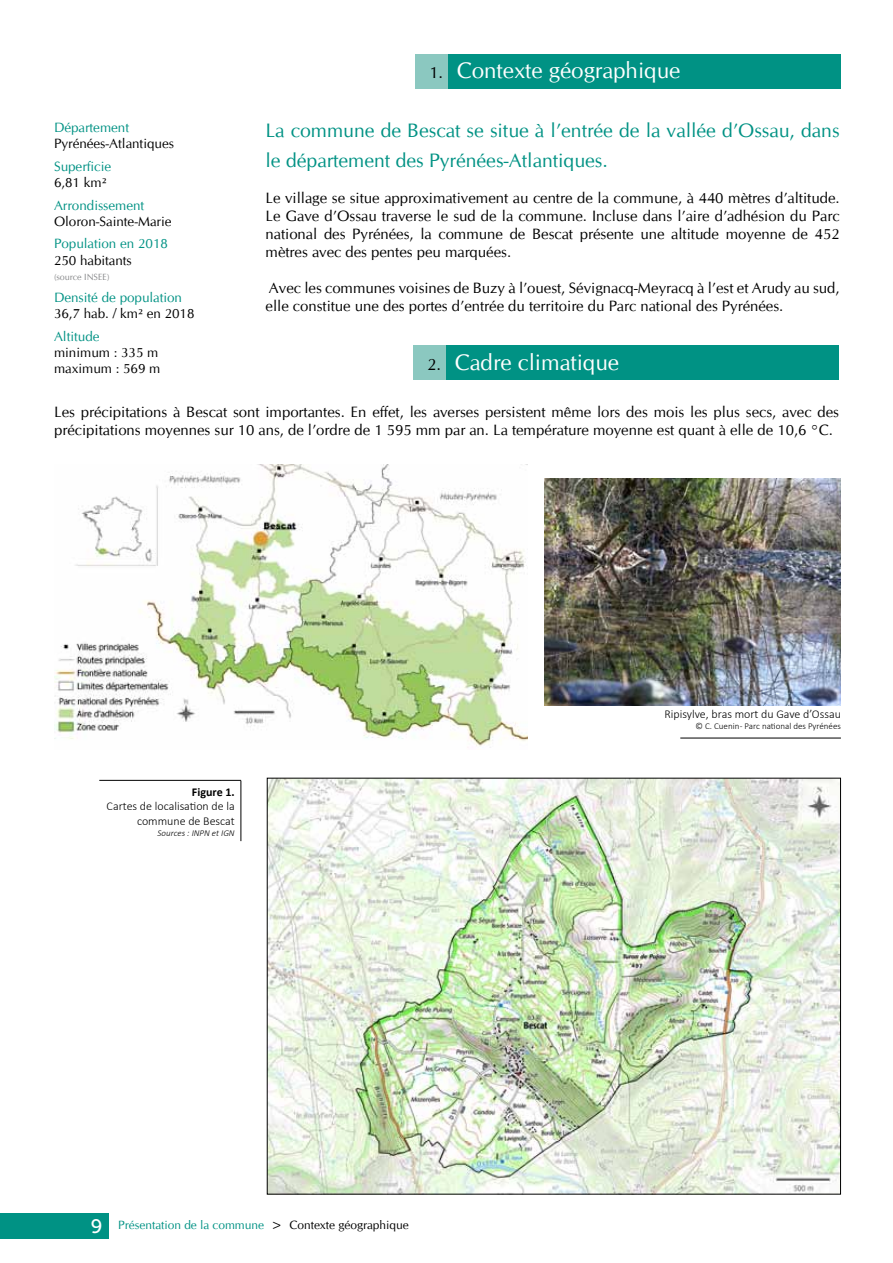
<style>
.page{position:relative;width:893px;height:1263px;background:#fff}
.page>*{position:absolute;margin:0;border:0;box-sizing:border-box;transform-origin:0 0}
.t1{font:22.5px "CG Omega";color:#fff}
.t2{font:19.5px/30px "CG Omega";color:#009284}
.t3{font:15px/18px "CG Omega";color:#000}
.t4{font:13.5px/16.2px "CG Omega";color:#000}
.t5{font:13.5px "CG Omega";color:#009284}
.t6{font:300 12px/14.4px "Calibri";color:#000;text-align:right}
.t7{font:12px "CG Omega";color:#009284}
.t8{font:700 12px "Calibri";color:#000}
.t9{font:300 9px "Calibri";color:#000}
.t10{font:italic 300 9px "Calibri";color:#000}
.t11{font:9px "CG Omega";color:#87888a}
.s1{font-size:16.5px;color:#000}
.s2{font-family:"Museo Slab 500";font-size:19.5px;color:#fff}
.s3{color:#000}
</style>
<div class="page">
<img style="left:54px;top:464px;width:473px;height:284px">
<img style="left:269px;top:780px;width:570px;height:412px">
<hr style="left:241px;top:781px;width:1px;height:60px;background:#000">
<hr style="left:99px;top:780px;width:142px;height:1px;background:#000">
<hr style="left:680px;top:738px;width:161px;height:1px;background:#000">
<img style="left:544px;top:478px;width:296px;height:227px">
<div style="left:416px;top:54px;width:425px;height:34px;background:#009284"></div>
<div style="left:416px;top:54px;width:32px;height:34px;background:#8bc8c0"></div>
<div style="left:414px;top:346px;width:425px;height:34px;background:#009284"></div>
<div style="left:414px;top:346px;width:32px;height:34px;background:#8bc8c0"></div>
<div style="left:0;top:1213px;width:108px;height:26px;background:#009284"></div>
<p class="t5" style="left:54px;top:120px;width:77px">Département</p>
<p class="t4" style="left:54px;top:136px;width:121px">Pyrénées-Atlantiques</p>
<p class="t5" style="left:54px;top:159px;width:59px">Superficie</p>
<p class="t4" style="left:54px;top:175px;width:54px">6,81 km²</p>
<p class="t5" style="left:54px;top:197px;width:92px">Arrondissement</p>
<p class="t4" style="left:54px;top:213px;width:119px">Oloron-Sainte-Marie</p>
<p class="t5" style="left:54px;top:236px;width:115px">Population en 2018</p>
<p class="t4" style="left:54px;top:252px;width:79px">250 habitants</p>
<p class="t11" style="left:54px;top:271px;width:57px">(source INSEE)</p>
<p class="t5" style="left:54px;top:290px;width:130px">Densité de population</p>
<p class="t4" style="left:54px;top:306px;width:142px">36,7 hab. / km² en 2018</p>
<p class="t5" style="left:54px;top:329px;width:47px">Altitude</p>
<p class="t4" style="left:54px;top:345px;width:108px">minimum : 335 m maximum : 569 m</p>
<h1 class="t1" style="left:429px;top:57px;width:252px"><span class="s1">1.</span> Contexte géographique</h1>
<h2 class="t2" style="left:266px;top:115px;width:575px">La commune de Bescat se situe à l’entrée de la vallée d’Ossau, dans le département des Pyrénées-Atlantiques.</h2>
<p class="t3" style="left:266px;top:189px;width:576px;text-align:justify">Le village se situe approximativement au centre de la commune, à 440 mètres d’altitude.<br>Le Gave d’Ossau traverse le sud de la commune. Incluse dans l’aire d’adhésion du Parc national des Pyrénées, la commune de Bescat présente une altitude moyenne de 452 mètres avec des pentes peu marquées.</p>
<p class="t3" style="left:266px;top:279px;width:575px">Avec les communes voisines de Buzy à l’ouest, Sévignacq-Meyracq à l’est et Arudy au sud, elle constitue une des portes d’entrée du territoire du Parc national des Pyrénées.</p>
<h1 class="t1" style="left:427px;top:349px;width:193px"><span class="s1">2.</span> Cadre climatique</h1>
<p class="t3" style="left:54px;top:403px;width:786px">Les précipitations à Bescat sont importantes. En effet, les averses persistent même lors des mois les plus secs, avec des précipitations moyennes sur 10 ans, de l’ordre de 1 595 mm par an. La température moyenne est quant à elle de 10,6 °C.</p>
<p class="t8" style="left:192px;top:783px;width:44px">Figure 1.</p>
<p class="t6" style="left:107px;top:799px;width:130px">Cartes de localisation de la commune de Bescat</p>
<p class="t10" style="left:158px;top:827px;width:79px">Sources : INPN et IGN</p>
<p class="t7" style="left:91px;top:1218px;width:319px"><span class="s2">9</span> Présentation de la commune <span class="s3">&gt; Contexte géographique</span></p>
<p class="t6" style="left:665px;top:707px;width:178px">Ripisylve, bras mort du Gave d’Ossau</p>
<p class="t9" style="left:695px;top:720px;width:147px">© C. Cuenin - Parc national des Pyrénées</p>
</div>
